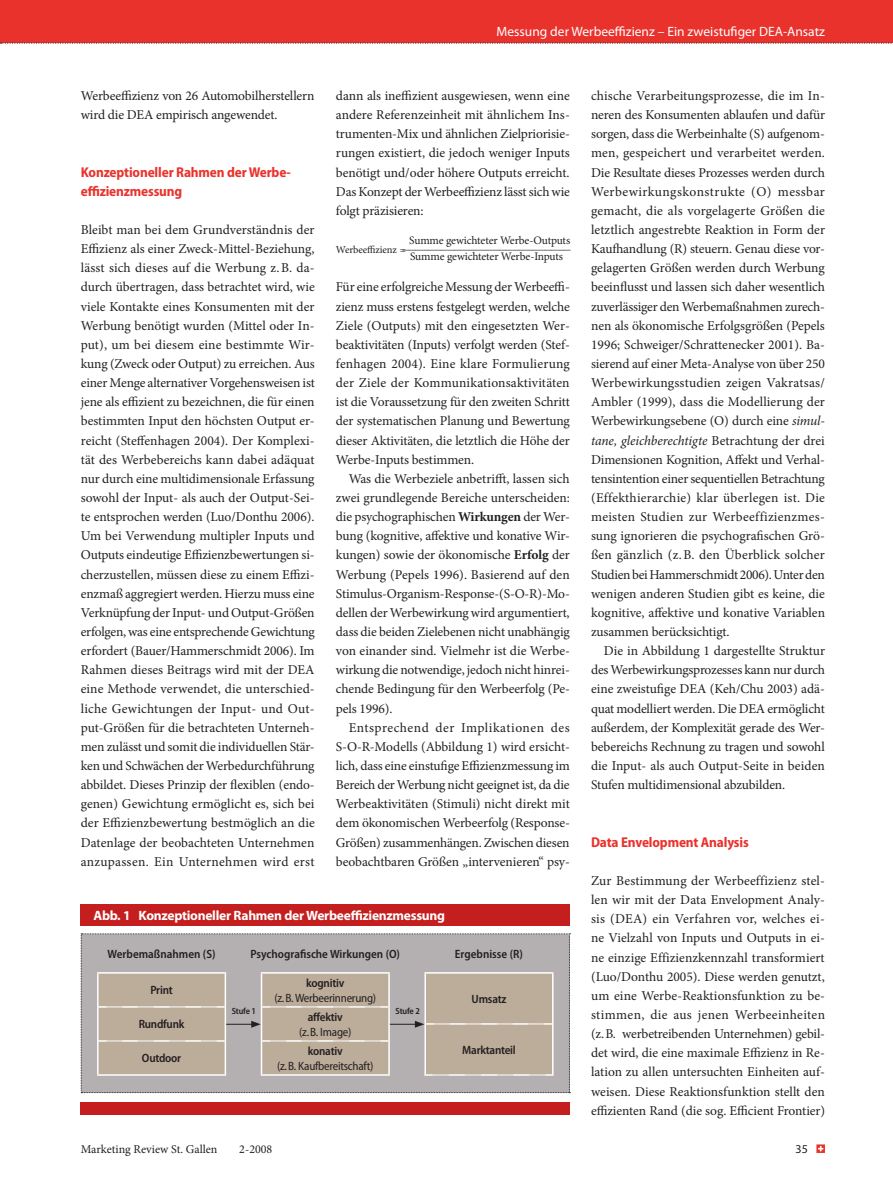
<style>
.page{position:relative;width:893px;height:1187px;background:#fff}
.page>*{position:absolute;margin:0;border:0;box-sizing:border-box;transform-origin:0 0}
.t1{font:700 semi-condensed 14.25px/19.2px "Myriad Pro";letter-spacing:-.01em;color:#ea322d}
.t2{font:13.5px/19.2px "Minion Pro";letter-spacing:-.01em;color:#231f20;text-align:justify}
.t3{font:13.5px "Myriad Pro";color:#fff}
.t4{font:700 13.5px "Myriad Pro";letter-spacing:-.02em;color:#fff}
.t5{font:600 semi-condensed 12px "Myriad Pro";letter-spacing:-.02em;color:#231f20}
.t6{font:600 semi-condensed 12px "Myriad Pro";color:#231f20}
.t7{font:semi-condensed 12px "Myriad Pro";letter-spacing:-.02em;color:#231f20}
.t8{font:12px "Minion Pro";color:#231f20}
.t9{font:12px "Myriad Pro";color:#231f20}
.t10{font:11.55px/11.4px "Minion Pro";letter-spacing:-.015em;color:#231f20;text-align:center;scale:1.15 1}
.t11{font:11.55px "Minion Pro";letter-spacing:-.015em;color:#231f20}
.t12{font:10.5px "Minion Pro";letter-spacing:-.01em;color:#231f20}
.t13{font:600 semi-condensed 9px "Myriad Pro";letter-spacing:-.02em;color:#231f20}
.s1{font-weight:700}
.s2{font-style:italic}
</style>
<div class="page">
<div style="left:0;top:0;width:893px;height:43px;background:#ea322d"></div>
<svg style="left:0;top:43px;width:893px;height:1px"></svg>
<svg style="left:816px;top:1144px;width:9px;height:8px"></svg>
<div style="left:81px;top:904px;width:489px;height:21px;background:#c41e1e"></div>
<div style="left:81px;top:1101px;width:489px;height:13px;background:#c41e1e"></div>
<svg style="left:81px;top:933px;width:489px;height:160px;background:#b9b0a8"></svg>
<p class="t3" style="left:497px;top:23px;width:330px">Messung der Werbeeffizienz – Ein zweistufiger DEA-Ansatz</p>
<p class="t2" style="left:81px;top:86px;width:235px">Werbeeffizienz von 26 Automobilherstellern wird die DEA empirisch angewendet.</p>
<p class="t1" style="left:81px;top:162px;width:212px">Konzeptioneller Rahmen der Werbe&shy;effizienzmessung</p>
<p class="t2" style="left:81px;top:220px;width:236px">Bleibt man bei dem Grundverständnis der Effizienz als einer Zweck-Mittel-Beziehung, lässt sich dieses auf die Werbung z.B. da&shy;durch übertragen, dass betrachtet wird, wie viele Kontakte eines Konsumenten mit der Werbung benötigt wurden (Mittel oder In&shy;put), um bei diesem eine bestimmte Wir&shy;kung (Zweck oder Output) zu erreichen. Aus einer Menge alternativer Vorgehensweisen ist jene als effizient zu bezeichnen, die für einen bestimmten Input den höchsten Output er&shy;reicht (Steffenhagen 2004). Der Komplexi&shy;tät des Werbebereichs kann dabei adäquat nur durch eine multidimensionale Erfassung sowohl der Input- als auch der Output-Sei&shy;te entsprochen werden (Luo/Donthu 2006).<br>Um bei Verwendung multipler Inputs und Outputs eindeutige Effizienzbewertungen si&shy;cherzustellen, müssen diese zu einem Effizi&shy;enzmaß aggregiert werden. Hierzu muss eine Verknüpfung der Input- und Output-Größen erfolgen, was eine entsprechende Gewichtung erfordert (Bauer/Hammerschmidt 2006). Im Rahmen dieses Beitrags wird mit der DEA eine Methode verwendet, die unterschied&shy;liche Gewichtungen der Input- und Out&shy;put-Größen für die betrachteten Unterneh&shy;men zulässt und somit die individuellen Stär&shy;ken und Schwächen der Werbedurchführung abbildet. Dieses Prinzip der flexiblen (endo&shy;genen) Gewichtung ermöglicht es, sich bei der Effizienzbewertung bestmöglich an die Datenlage der beobachteten Unternehmen anzupassen. Ein Unternehmen wird erst</p>
<p class="t2" style="left:336px;top:86px;width:235px">dann als ineffizient ausgewiesen, wenn eine andere Referenzeinheit mit ähnlichem Ins&shy;trumenten-Mix und ähnlichen Zielpriorisie&shy;rungen existiert, die jedoch weniger Inputs benötigt und/oder höhere Outputs erreicht.<br>Das Konzept der Werbeeffizienz lässt sich wie folgt präzisieren:</p>
<p class="t12" style="left:336px;top:243px;width:71px">Werbeeffizienz =</p>
<p class="t11" style="left:409px;top:233px;width:163px">Summe gewichteter Werbe-Outputs</p>
<p class="t10" style="left:402px;top:239px;width:148px">__________________________<br>Summe gewichteter Werbe-Inputs</p>
<p class="t2" style="left:336px;top:277px;width:235px">Für eine erfolgreiche Messung der Werbeeffi&shy;zienz muss erstens festgelegt werden, welche Ziele (Outputs) mit den eingesetzten Wer&shy;beaktivitäten (Inputs) verfolgt werden (Stef&shy;fenhagen 2004). Eine klare Formulierung der Ziele der Kommunikationsaktivitäten ist die Voraussetzung für den zweiten Schritt der systematischen Planung und Bewertung dieser Aktivitäten, die letztlich die Höhe der Werbe-Inputs bestimmen.</p>
<p class="t2" style="left:336px;top:469px;width:236px;text-indent:13px">Was die Werbeziele anbetrifft, lassen sich zwei grundlegende Bereiche unterscheiden: die psychographischen <span class="s1">Wirkungen</span> der Wer&shy;bung (kognitive, affektive und konative Wir&shy;kungen) sowie der ökonomische <span class="s1">Erfolg</span> der Werbung (Pepels 1996). Basierend auf den Stimulus-Organism-Response-(S-O-R)-Mo&shy;dellen der Werbewirkung wird argumentiert, dass die beiden Zielebenen nicht unabhängig von einander sind. Vielmehr ist die Werbe&shy;wirkung die notwendige, jedoch nicht hinrei&shy;chende Bedingung für den Werbeerfolg (Pe&shy;pels 1996).</p>
<p class="t2" style="left:336px;top:717px;width:235px;text-indent:13px">Entsprechend der Implikationen des S-O-R-Modells (Abbildung 1) wird ersicht&shy;lich, dass eine einstufige Effizienzmessung im Bereich der Werbung nicht geeignet ist, da die Werbeaktivitäten (Stimuli) nicht direkt mit dem ökonomischen Werbeerfolg (Response-Größen) zusammenhängen. Zwischen diesen beobachtbaren Größen „intervenieren“ psy-</p>
<p class="t4" style="left:94px;top:906px;width:353px">Abb. 1 Konzeptioneller Rahmen der Werbeeffizienzmessung</p>
<p class="t6" style="left:108px;top:946px;width:110px">Werbemaßnahmen (S)</p>
<p class="t6" style="left:251px;top:946px;width:151px">Psychografische Wirkungen (O)</p>
<p class="t6" style="left:455px;top:946px;width:70px">Ergebnisse (R)</p>
<p class="t5" style="left:150px;top:983px;width:24px">Print</p>
<p class="t5" style="left:139px;top:1017px;width:47px">Rundfunk</p>
<p class="t5" style="left:142px;top:1051px;width:41px">Outdoor</p>
<p class="t5" style="left:306px;top:976px;width:40px">kognitiv</p>
<p class="t7" style="left:274px;top:991px;width:103px">(z. B. Werbeerinnerung)</p>
<p class="t5" style="left:308px;top:1010px;width:37px">affektiv</p>
<p class="t7" style="left:299px;top:1025px;width:54px">(z. B. Image)</p>
<p class="t5" style="left:308px;top:1044px;width:36px">konativ</p>
<p class="t7" style="left:277px;top:1059px;width:98px">(z. B. Kaufbereitschaft)</p>
<p class="t13" style="left:232px;top:1005px;width:26px">Stufe 1</p>
<p class="t13" style="left:396px;top:1005px;width:26px">Stufe 2</p>
<p class="t5" style="left:472px;top:992px;width:36px">Umsatz</p>
<p class="t5" style="left:462px;top:1043px;width:55px">Marktanteil</p>
<p class="t2" style="left:591px;top:86px;width:236px">chische Verarbeitungsprozesse, die im In&shy;neren des Konsumenten ablaufen und dafür sorgen, dass die Werbeinhalte (S) aufgenom&shy;men, gespeichert und verarbeitet werden.<br>Die Resultate dieses Prozesses werden durch Werbewirkungskonstrukte (O) messbar gemacht, die als vorgelagerte Größen die letztlich angestrebte Reaktion in Form der Kaufhandlung (R) steuern. Genau diese vor&shy;gelagerten Größen werden durch Werbung beeinflusst und lassen sich daher wesentlich zuverlässiger den Werbemaßnahmen zurech&shy;nen als ökonomische Erfolgsgrößen (Pepels 1996; Schweiger/Schrattenecker 2001). Ba&shy;sierend auf einer Meta-Analyse von über 250<br>Werbewirkungsstudien zeigen Vakratsas/ Ambler (1999), dass die Modellierung der Werbewirkungsebene (O) durch eine <span class="s2">simul&shy;tane, gleichberechtigte</span> Betrachtung der drei Dimensionen Kognition, Affekt und Verhal&shy;tensintention einer sequentiellen Betrachtung (Effekthierarchie) klar überlegen ist. Die meisten Studien zur Werbeeffizienzmes&shy;sung ignorieren die psychografischen Grö&shy;ßen gänzlich (z.B. den Überblick solcher Studien bei Hammerschmidt 2006). Unter den wenigen anderen Studien gibt es keine, die kognitive, affektive und konative Variablen zusammen berücksichtigt.</p>
<p class="t2" style="left:591px;top:641px;width:235px;text-indent:13px">Die in Abbildung 1 dargestellte Struktur des Werbewirkungsprozesses kann nur durch eine zweistufige DEA (Keh/Chu 2003) adä&shy;quat modelliert werden. Die DEA ermöglicht außerdem, der Komplexität gerade des Wer&shy;bebereichs Rechnung zu tragen und sowohl die Input- als auch Output-Seite in beiden Stufen multidimensional abzubilden.</p>
<p class="t1" style="left:591px;top:832px;width:159px">Data Envelopment Analysis</p>
<p class="t2" style="left:591px;top:871px;width:236px">Zur Bestimmung der Werbeeffizienz stel&shy;len wir mit der Data Envelopment Analy&shy;sis (DEA) ein Verfahren vor, welches ei&shy;ne Vielzahl von Inputs und Outputs in ei&shy;ne einzige Effizienzkennzahl transformiert (Luo/Donthu 2005). Diese werden genutzt, um eine Werbe-Reaktionsfunktion zu be&shy;stimmen, die aus jenen Werbeeinheiten (z.B. werbetreibenden Unternehmen) gebil&shy;det wird, die eine maximale Effizienz in Re&shy;lation zu allen untersuchten Einheiten auf&shy;weisen. Diese Reaktionsfunktion stellt den effizienten Rand (die sog. Efficient Frontier)</p>
<p class="t8" style="left:81px;top:1140px;width:138px">Marketing Review St. Gallen</p>
<p class="t8" style="left:239px;top:1140px;width:35px">2-2008</p>
<p class="t9" style="left:796px;top:1141px;width:14px">35</p>
</div>
